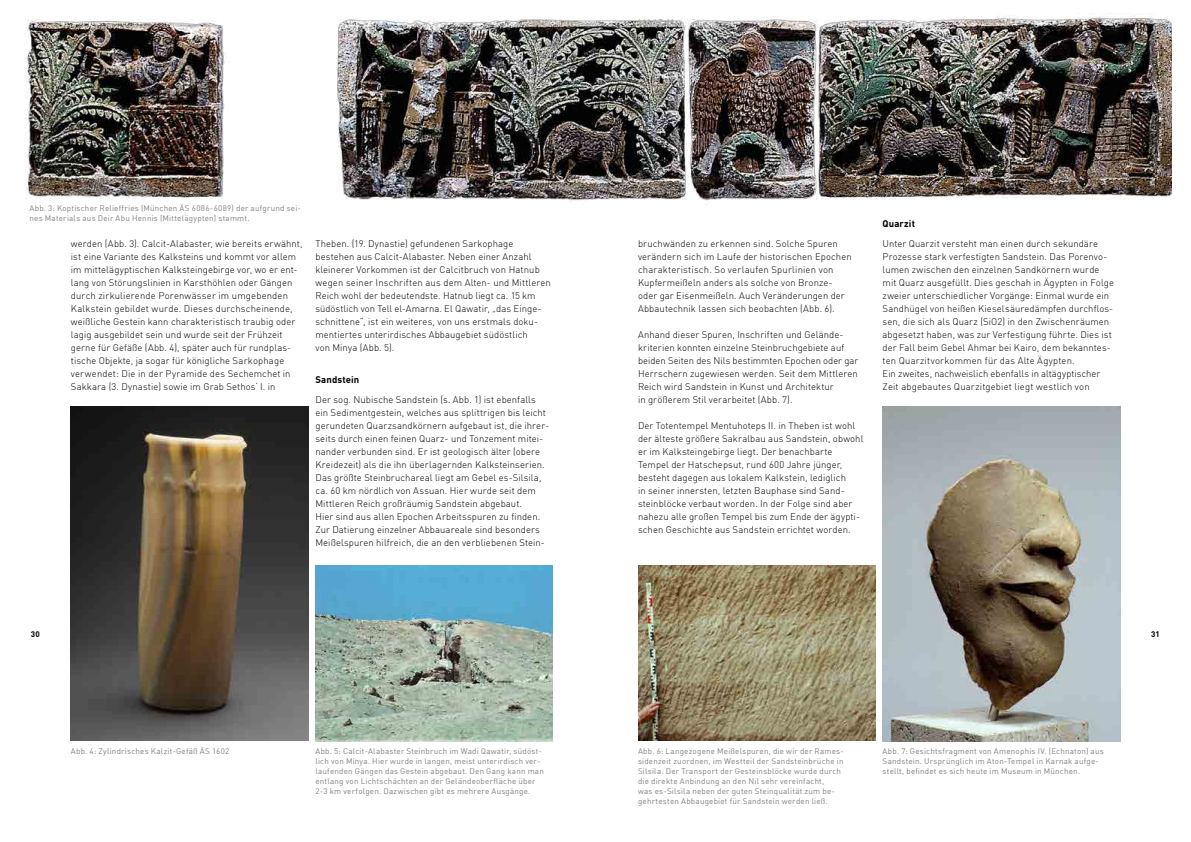
<style>
.page{position:relative;width:1191px;height:842px;background:#fff}
.page>*{position:absolute;margin:0;border:0;box-sizing:border-box;transform-origin:0 0}
.t1{font:300 9.5px/13px "DIN Offc";letter-spacing:.01em;color:#000}
.t2{font:700 9.5px "DIN Offc";letter-spacing:.01em;color:#000}
.t3{font:9.5px "DIN Offc";color:#a5a5a4}
.t4{font:8px/10px "DIN Offc";letter-spacing:.025em;color:#818080}
.t5{font:700 8px "DIN Offc";color:#000}
</style>
<div class="page">
<img style="left:71px;top:407px;width:237px;height:334px">
<img style="left:315px;top:566px;width:238px;height:175px">
<img style="left:638px;top:566px;width:237px;height:175px">
<img style="left:25px;top:13px;width:1146px;height:188px">
<img style="left:882px;top:407px;width:238px;height:334px">
<p class="t4" style="left:30px;top:202px;width:273px">Abb. 3: Koptischer Relieffries (München ÄS 6086-6089) der aufgrund sei&shy;nes Materials aus Deir Abu Hennis (Mittelägypten) stammt.</p>
<p class="t1" style="left:71px;top:237px;width:233px">werden (Abb. 3). Calcit-Alabaster, wie bereits erwähnt, ist eine Variante des Kalksteins und kommt vor allem im mittelägyptischen Kalksteingebirge vor, wo er ent&shy;lang von Störungslinien in Karsthöhlen oder Gängen durch zirkulierende Porenwässer im umgebenden Kalkstein gebildet wurde. Dieses durchscheinende, weißliche Gestein kann charakteristisch traubig oder lagig ausgebildet sein und wurde seit der Frühzeit gerne für Gefäße (Abb. 4), später auch für rundplas&shy;tische Objekte, ja sogar für königliche Sarkophage verwendet: Die in der Pyramide des Sechemchet in Sakkara (3. Dynastie) sowie im Grab Sethos‘ I. in</p>
<p class="t1" style="left:315px;top:237px;width:237px">Theben. (19. Dynastie) gefundenen Sarkophage bestehen aus Calcit-Alabaster. Neben einer Anzahl kleinerer Vorkommen ist der Calcitbruch von Hatnub wegen seiner Inschriften aus dem Alten- und Mittleren Reich wohl der bedeutendste. Hatnub liegt ca. 15 km südöstlich von Tell el-Amarna. El Qawatir, „das Einge&shy;schnittene“, ist ein weiteres, von uns erstmals doku&shy;mentiertes unterirdisches Abbaugebiet südöstlich<br>von Minya (Abb. 5).</p>
<p class="t2" style="left:315px;top:374px;width:45px">Sandstein</p>
<p class="t1" style="left:315px;top:393px;width:235px">Der sog. Nubische Sandstein (s. Abb. 1) ist ebenfalls ein Sedimentgestein, welches aus splittrigen bis leicht gerundeten Quarzsandkörnern aufgebaut ist, die ihrer&shy;seits durch einen feinen Quarz- und Tonzement mitei&shy;nander verbunden sind. Er ist geologisch älter (obere Kreidezeit) als die ihn überlagernden Kalksteinserien.<br>Das größte Steinbruchareal liegt am Gebel es-Silsila, ca. 60 km nördlich von Assuan. Hier wurde seit dem Mittleren Reich großräumig Sandstein abgebaut.<br>Hier sind aus allen Epochen Arbeitsspuren zu finden.<br>Zur Datierung einzelner Abbauareale sind besonders Meißelspuren hilfreich, die an den verbliebenen Stein-</p>
<p class="t3" style="left:638px;top:17px;width:38px">MAAT 11</p>
<p class="t1" style="left:638px;top:237px;width:215px">bruchwänden zu erkennen sind. Solche Spuren verändern sich im Laufe der historischen Epochen charakteristisch. So verlaufen Spurlinien von Kupfermeißeln anders als solche von Bronze&shy;oder gar Eisenmeißeln. Auch Veränderungen der Abbautechnik lassen sich beobachten (Abb. 6).</p>
<p class="t1" style="left:638px;top:328px;width:222px">Anhand dieser Spuren, Inschriften und Gelände&shy;kriterien konnten einzelne Steinbruchgebiete auf beiden Seiten des Nils bestimmten Epochen oder gar Herrschern zugewiesen werden. Seit dem Mittleren Reich wird Sandstein in Kunst und Architektur<br>in größerem Stil verarbeitet (Abb. 7).</p>
<p class="t1" style="left:638px;top:419px;width:227px">Der Totentempel Mentuhoteps II. in Theben ist wohl der älteste größere Sakralbau aus Sandstein, obwohl er im Kalksteingebirge liegt. Der benachbarte Tempel der Hatschepsut, rund 600 Jahre jünger, besteht dagegen aus lokalem Kalkstein, lediglich<br>in seiner innersten, letzten Bauphase sind Sand&shy;steinblöcke verbaut worden. In der Folge sind aber nahezu alle großen Tempel bis zum Ende der ägypti&shy;schen Geschichte aus Sandstein errichtet worden.</p>
<p class="t2" style="left:882px;top:218px;width:34px">Quarzit</p>
<p class="t1" style="left:882px;top:237px;width:233px">Unter Quarzit versteht man einen durch sekundäre Prozesse stark verfestigten Sandstein. Das Porenvo&shy;lumen zwischen den einzelnen Sandkörnern wurde mit Quarz ausgefüllt. Dies geschah in Ägypten in Folge zweier unterschiedlicher Vorgänge: Einmal wurde ein Sandhügel von heißen Kieselsäuredämpfen durchflos&shy;sen, die sich als Quarz (SiO2) in den Zwischenräumen abgesetzt haben, was zur Verfestigung führte. Dies ist der Fall beim Gebel Ahmar bei Kairo, dem bekanntes&shy;ten Quarzitvorkommen für das Alte Ägypten.<br>Ein zweites, nachweislich ebenfalls in altägyptischer Zeit abgebautes Quarzitgebiet liegt westlich von</p>
<p class="t5" style="left:31px;top:629px;width:10px">30</p>
<p class="t5" style="left:1151px;top:629px;width:10px">31</p>
<p class="t4" style="left:71px;top:745px;width:160px">Abb. 4: Zylindrisches Kalzit-Gefäß ÄS 1602</p>
<p class="t4" style="left:315px;top:745px;width:230px">Abb. 5: Calcit-Alabaster Steinbruch im Wadi Qawatir, südöst&shy;lich von Minya. Hier wurde in langen, meist unterirdisch ver&shy;laufenden Gängen das Gestein abgebaut. Den Gang kann man entlang von Lichtschächten an der Geländeoberfläche über 2-3 km verfolgen. Dazwischen gibt es mehrere Ausgänge.</p>
<p class="t4" style="left:638px;top:745px;width:207px">Abb. 6: Langezogene Meißelspuren, die wir der Rames&shy;sidenzeit zuordnen, im Westteil der Sandsteinbrüche in Silsila. Der Transport der Gesteinsblöcke wurde durch die direkte Anbindung an den Nil sehr vereinfacht,<br>was es-Silsila neben der guten Steinqualität zum be&shy;gehrtesten Abbaugebiet für Sandstein werden ließ.</p>
<p class="t4" style="left:882px;top:745px;width:223px">Abb. 7: Gesichtsfragment von Amenophis IV. (Echnaton) aus<br>Sandstein. Ursprünglich im Aton-Tempel in Karnak aufge&shy;stellt, befindet es sich heute im Museum in München.</p>
</div>
